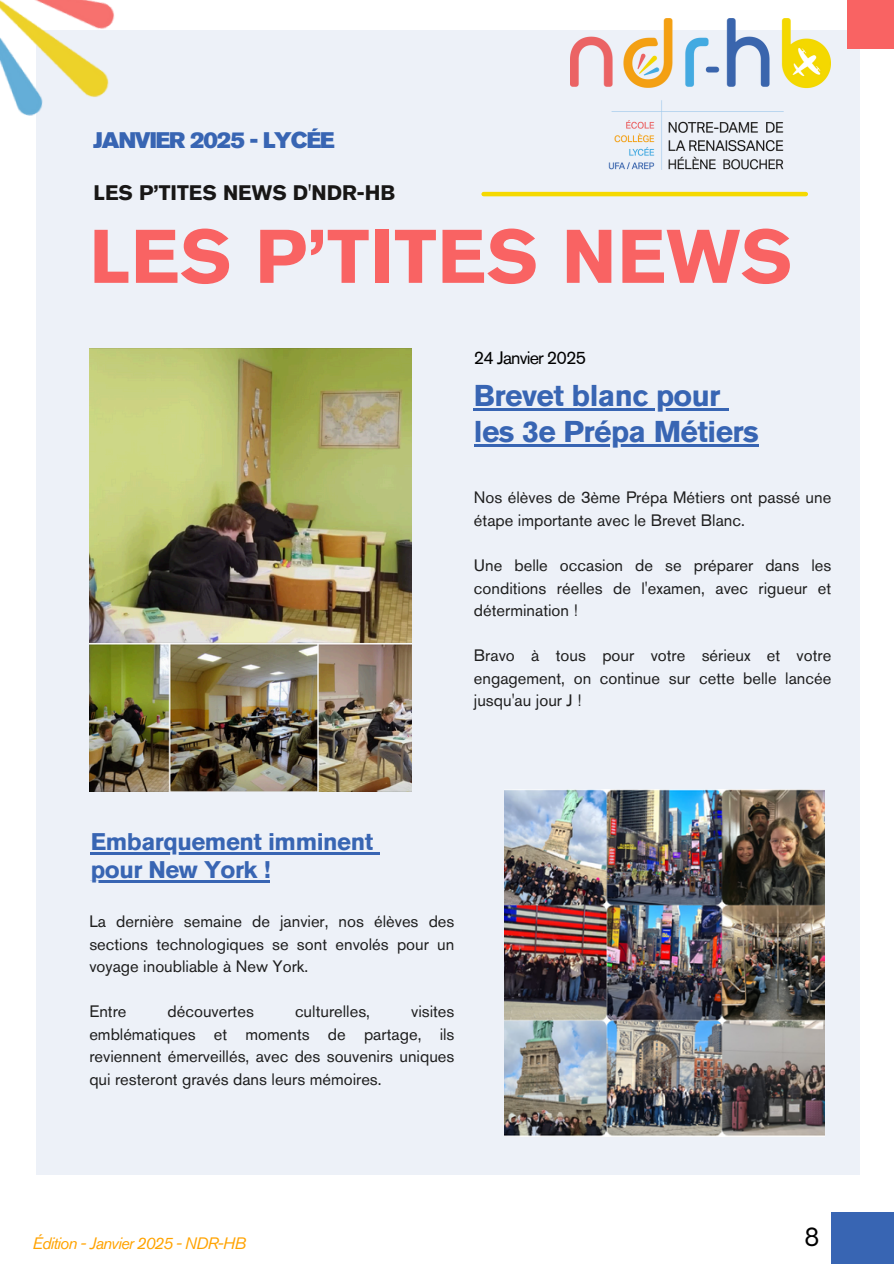
<style>
.page{position:relative;width:894px;height:1264px;background:#fff}
.page>*{position:absolute;margin:0;border:0;box-sizing:border-box;transform-origin:0 0}
.t1{font:700 75px "Akzidenz Grotesk Pro";letter-spacing:.01em;color:#f96363}
.t2{font:700 30px "Akzidenz Grotesk Pro";letter-spacing:-.02em;color:#3865b3}
.t3{font:700 24px "Akzidenz Grotesk Pro";letter-spacing:-.02em;color:#3865b3}
.t4{font:24px "Open Sauce One";color:#000}
.t5{font:22.5px "Akzidenz Grotesk Pro Super";letter-spacing:-.05em;color:#3865b3}
.t6{font:700 21px "Akzidenz Grotesk Pro";color:#181716}
.t7{font:18px "Akzidenz Grotesk Pro";letter-spacing:-.05em;color:#000}
.t8{font:16.5px/22.5px "Akzidenz Grotesk Pro";color:#1e1e1e;text-align:justify}
.t9{font:italic 16.5px "Akzidenz Grotesk Pro";letter-spacing:-.05em;color:#ffa300}
</style>
<div class="page">
<div style="left:37px;top:30px;width:822px;height:1144px;background:#edf1f8"></div>
<img style="left:89px;top:348px;width:322px;height:444px">
<img style="left:504px;top:790px;width:320px;height:346px">
<hr style="left:483px;top:192px;width:322px;height:4px;background:#f5d900">
<div style="left:846px;top:0;width:47px;height:49px;background:#f96363"></div>
<div style="left:831px;top:1212px;width:62px;height:51px;background:#3865b3"></div>
<img style="left:570px;top:19px;width:260px;height:151px">
<img style="left:0;top:0;width:115px;height:180px">
<hr style="left:474px;top:408px;width:245px;height:2px;background:#3865b3">
<svg style="left:719px;top:408px;width:9px;height:2px"></svg>
<hr style="left:474px;top:444px;width:284px;height:2px;background:#3865b3">
<hr style="left:91px;top:852px;width:282px;height:2px;background:#3865b3">
<svg style="left:373px;top:852px;width:6px;height:2px"></svg>
<hr style="left:91px;top:880px;width:179px;height:3px;background:#3865b3">
<h3 class="t5" style="left:94px;top:131px;width:242px">JANVIER 2025 - LYCÉE</h3>
<p class="t6" style="left:94px;top:184px;width:303px">LES P’TITES NEWS D'NDR-HB</p>
<p class="t1" style="left:89px;top:226px;width:704px">LES P’TITES NEWS</p>
<h1 class="t7" style="left:474px;top:350px;width:114px">24 Janvier 2025</h1>
<p class="t2" style="left:474px;top:383px;width:248px">Brevet blanc pour</p>
<p class="t2" style="left:474px;top:419px;width:286px">les 3e Prépa Métiers</p>
<p class="t8" style="left:474px;top:488px;width:359px">Nos élèves de 3ème Prépa Métiers ont passé une étape importante avec le Brevet Blanc.</p>
<p class="t8" style="left:474px;top:555px;width:359px">Une belle occasion de se préparer dans les conditions réelles de l'examen, avec rigueur et détermination !</p>
<h2 class="t8" style="left:474px;top:645px;width:359px">Bravo à tous pour votre sérieux et votre engagement, on continue sur cette belle lancée jusqu'au jour J !</h2>
<p class="t3" style="left:91px;top:832px;width:284px">Embarquement imminent</p>
<p class="t3" style="left:91px;top:860px;width:181px">pour New York !</p>
<p class="t8" style="left:89px;top:911px;width:366px">La dernière semaine de janvier, nos élèves des sections technologiques se sont envolés pour un voyage inoubliable à New York.</p>
<p class="t8" style="left:89px;top:1001px;width:39px">Entre</p>
<p class="t8" style="left:167px;top:1001px;width:88px">découvertes</p>
<p class="t8" style="left:295px;top:1001px;width:76px">culturelles,</p>
<p class="t8" style="left:89px;top:1001px;width:366px;text-indent:322px">visites emblématiques et moments de partage, ils reviennent émerveillés, avec des souvenirs uniques qui resteront gravés dans leurs mémoires.</p>
<p class="t9" style="left:33px;top:1236px;width:215px">Édition - Janvier 2025 - NDR-HB</p>
<h3 class="t4" style="left:804px;top:1222px;width:17px">8</h3>
</div>
